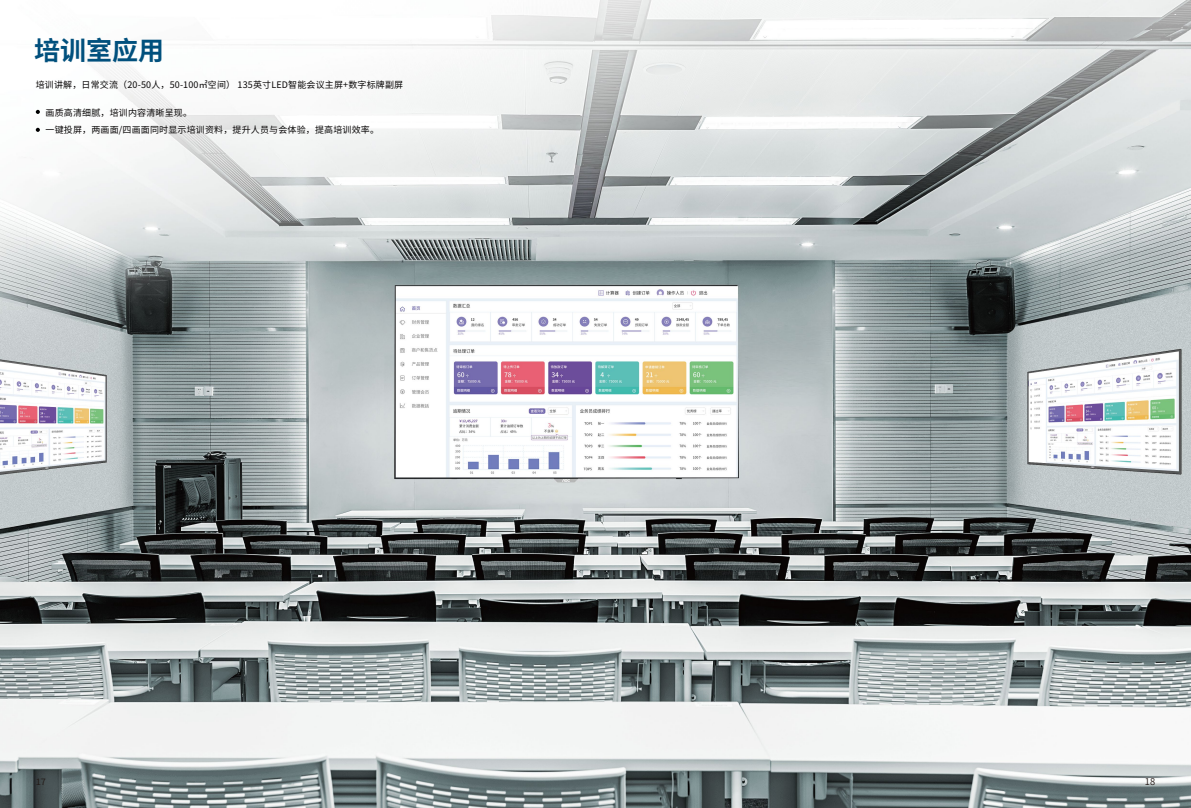
<style>
.page{position:relative;width:1191px;height:808px;background:#fff}
.page>*{position:absolute;margin:0;border:0;box-sizing:border-box;transform-origin:0 0}
.t1{font:700 26px "Source Han Sans CN";color:#01507d}
.t2{font:9.4px "Source Han Sans CN";color:#221815}
.t3{font:9px/17px "Source Han Sans CN";letter-spacing:.02em;color:#070505}
.t4{font:8.7px "Source Han Sans CN";color:#221815;scale:1.08 1}
</style>
<div class="page">
<img style="left:0;top:0;width:1191px;height:808px">
<svg style="left:36px;top:110px;width:4px;height:4px"></svg>
<svg style="left:36px;top:128px;width:4px;height:4px"></svg>
<h1 class="t1" style="left:34px;top:35px;width:132px">培训室应用</h1>
<p class="t3" style="left:36px;top:77px;width:369px">培训讲解，日常交流（20-50人，50-100㎡空间） 135英寸LED智能会议主屏+数字标牌副屏</p>
<p class="t3" style="left:46px;top:104px;width:335px">画质高清细腻，培训内容清晰呈现。<br>一键投屏，两画面/四画面同时显示培训资料，提升人员与会体验，提高培训效率。</p>
<p class="t4" style="left:36px;top:777px;width:11px">17</p>
<p class="t2" style="left:1144px;top:776px;width:12px">18</p>
</div>
